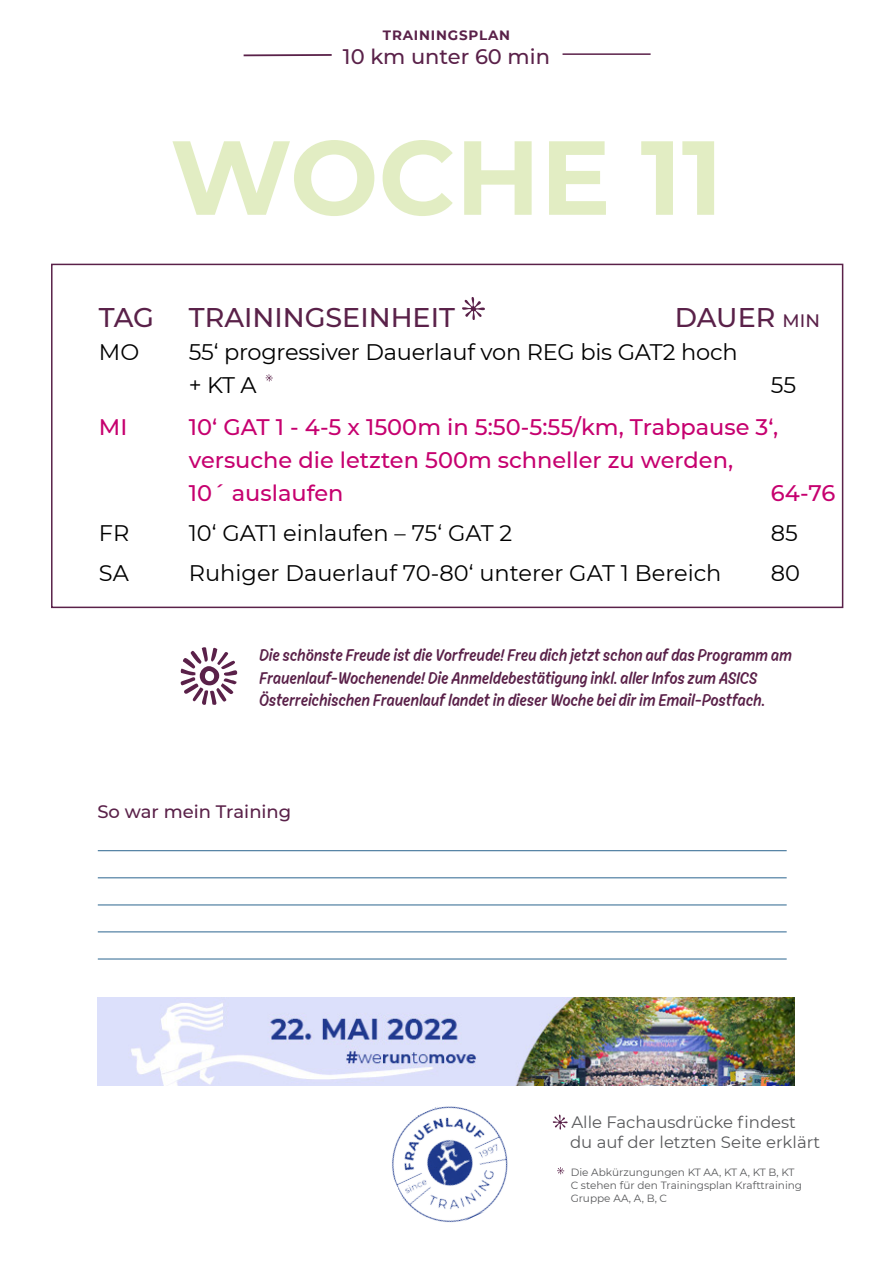
<style>
.page{position:relative;width:893px;height:1263px;background:#fff}
.page>*{position:absolute;margin:0;border:0;box-sizing:border-box;transform-origin:0 0}
.t1{font:700 105px "Montserrat";color:#e2edc3}
.t2{font:500 27px "Montserrat";color:#5a2149}
.t3{font:22.5px/33px "Montserrat";letter-spacing:-.01em;color:#000}
.t4{font:500 22.5px/33px "Montserrat";color:#c6006f}
.t5{font:500 21px "Montserrat";color:#5a2149}
.t6{font:100 18px/22.5px "Ahkio";letter-spacing:.01em;color:#5a2149}
.t7{font:500 18px "Montserrat";color:#5a2149}
.t8{font:16.5px/19.8px "Montserrat";color:#58595b}
.t9{font:700 13.5px "Montserrat";letter-spacing:.06em;color:#5a2149}
.t10{font:10.5px/12.6px "Montserrat";color:#58595b}
</style>
<div class="page">
<svg style="left:557px;top:1167px;width:7px;height:7px"></svg>
<hr style="left:244px;top:54px;width:88px;height:2px;background:#5a2149">
<hr style="left:562px;top:53px;width:89px;height:2px;background:#5a2149">
<img style="left:392px;top:1106px;width:116px;height:117px">
<svg style="left:553px;top:1115px;width:15px;height:14px"></svg>
<img style="left:98px;top:998px;width:697px;height:87px">
<hr style="left:98px;top:932px;width:689px;height:1px;background:#2c658f">
<hr style="left:98px;top:959px;width:689px;height:1px;background:#2c658f">
<hr style="left:98px;top:850px;width:689px;height:1px;background:#2c658f">
<hr style="left:98px;top:877px;width:689px;height:1px;background:#2c658f">
<hr style="left:98px;top:905px;width:689px;height:1px;background:#2c658f">
<div style="left:51px;top:264px;width:792px;height:344px;border:2px solid #5a2149"></div>
<svg style="left:462px;top:297px;width:23px;height:23px"></svg>
<svg style="left:181px;top:647px;width:56px;height:58px"></svg>
<svg style="left:266px;top:374px;width:7px;height:7px"></svg>
<p class="t9" style="left:383px;top:25px;width:129px">TRAININGSPLAN</p>
<p class="t5" style="left:343px;top:42px;width:208px">10 km unter 60 min</p>
<h1 class="t1" style="left:170px;top:102px;width:554px">WOCHE 11</h1>
<h2 class="t2" style="left:99px;top:299px;width:57px">Tag</h2>
<h2 class="t2" style="left:189px;top:299px;width:260px">Train ingsein heit</h2>
<h2 class="t2" style="left:675px;top:299px;width:61px">Dauer</h2>
<p class="t7" style="left:783px;top:308px;width:35px">min</p>
<p class="t3" style="left:99px;top:335px;width:42px">MO</p>
<p class="t3" style="left:189px;top:335px;width:550px">55‘ progressiver Dauerlauf von REG bis GAT2 hoch + KT A</p>
<p class="t3" style="left:771px;top:368px;width:27px">55</p>
<p class="t4" style="left:99px;top:409px;width:25px">MI</p>
<p class="t4" style="left:189px;top:409px;width:591px">10‘ GAT 1 - 4-5 x 1500m in 5:50-5:55/km, Trabpause 3‘, versuche die letzten 500m schneller zu werden,<br>10´ auslaufen</p>
<p class="t4" style="left:771px;top:475px;width:66px">64-76</p>
<p class="t3" style="left:99px;top:515px;width:32px">FR</p>
<p class="t3" style="left:189px;top:515px;width:325px">10‘ GAT1 einlaufen – 75‘ GAT 2</p>
<p class="t3" style="left:771px;top:515px;width:29px">85</p>
<p class="t3" style="left:99px;top:555px;width:31px">SA</p>
<p class="t3" style="left:189px;top:555px;width:534px">Ruhiger Dauerlauf 70-80‘ unterer GAT 1 Bereich</p>
<p class="t3" style="left:771px;top:555px;width:31px">80</p>
<p class="t6" style="left:259px;top:644px;width:534px">Die schönste Freude ist die Vorfreude! Freu dich jetzt schon auf das Programm am<br>Frauenlauf-Wochenende! Die Anmeldebestätigung inkl. aller Infos zum ASICS<br>Österreichischen Frauenlauf landet in dieser Woche bei dir im Email-Postfach.</p>
<p class="t7" style="left:97px;top:799px;width:195px">So war mein Training</p>
<p class="t8" style="left:570px;top:1112px;width:252px">Alle Fachausdrücke findest du auf der letzten Seite erklärt</p>
<p class="t10" style="left:571px;top:1166px;width:233px">Die Abkürzungungen KT AA, KT A, KT B, KT<br>C stehen für den Trainingsplan Krafttraining<br>Gruppe AA, A, B, C</p>
</div>
